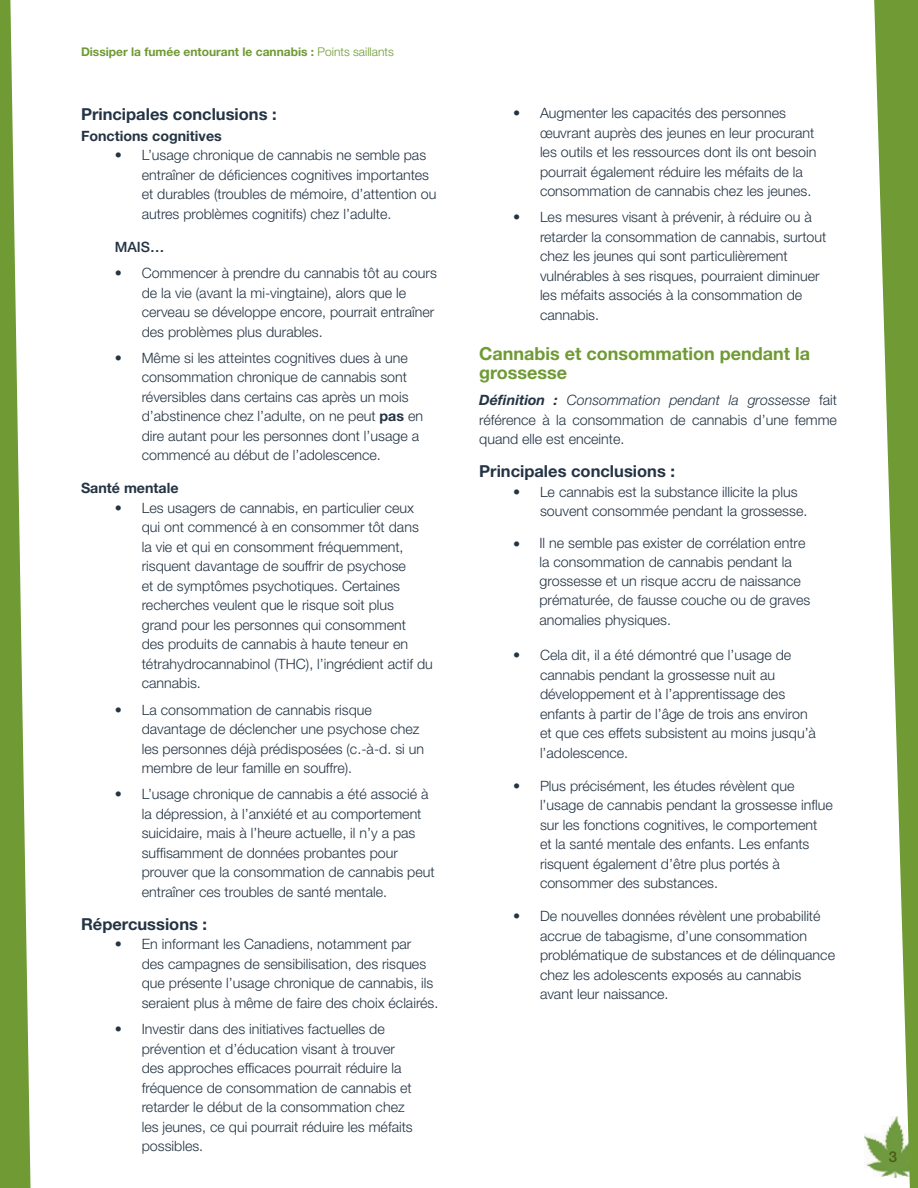
<style>
.page{position:relative;width:918px;height:1188px;background:#fff}
.page>*{position:absolute;margin:0;border:0;box-sizing:border-box;transform-origin:0 0}
.Heading_H2{font:700 18px/19.5px "Helvetica Neue LT Std";color:#6f9a34}
.Heading_H3{font:700 16.5px "Helvetica Neue LT Std";color:#243444}
.t1{font:500 15px "Helvetica Neue LT Std";color:#495b13}
.Paragraph_Text{font:300 14.25px/19.5px "Helvetica Neue LT Std";color:#243444}
.Heading_H3-2{font:700 14.25px "Helvetica Neue LT Std";color:#243444}
.Paragraph_Text-2{font:700 14.25px "Helvetica Neue LT Std";color:#243444}
.Bullet_Points{font:500 14.25px "Helvetica Neue LT Std";color:#243444}
.t2{font:700 12px "Helvetica Neue LT Std";color:#6f9a34}
.s1{font-weight:300}
.s2{font-weight:700}
.s3{font-weight:700;font-style:italic}
.s4{font-style:italic}
</style>
<div class="page">
<img style="left:864px;top:1135px;width:8px;height:34px">
<svg style="left:872px;top:0;width:46px;height:1188px;fill:#6f9a34"></svg>
<svg style="left:0;top:0;width:31px;height:1188px"></svg>
<p class="t2" style="left:81px;top:44px;width:314px">Dissiper la fumée entourant le cannabis : <span class="s1">Points saillants</span></p>
<p class="Heading_H3" style="left:81px;top:104px;width:197px">Principales conclusions :</p>
<p class="Heading_H3-2" style="left:81px;top:127px;width:142px">Fonctions cognitives</p>
<p class="Paragraph_Text" style="left:142px;top:145px;width:296px;text-indent:-27px">• L’usage chronique de cannabis ne semble pas entraîner de déficiences cognitives importantes et durables (troubles de mémoire, d’attention ou autres problèmes cognitifs) chez l’adulte.</p>
<p class="Bullet_Points" style="left:115px;top:238px;width:51px">MAIS…</p>
<p class="Paragraph_Text" style="left:142px;top:263px;width:297px;text-indent:-27px">• Commencer à prendre du cannabis tôt au cours de la vie (avant la mi-vingtaine), alors que le cerveau se développe encore, pourrait entraîner des problèmes plus durables.</p>
<p class="Paragraph_Text" style="left:142px;top:348px;width:283px;text-indent:-27px">• Même si les atteintes cognitives dues à une consommation chronique de cannabis sont réversibles dans certains cas après un mois d’abstinence chez l’adulte, on ne peut <span class="s2">pas</span> en dire autant pour les personnes dont l’usage a commencé au début de l’adolescence.</p>
<p class="Paragraph_Text-2" style="left:81px;top:479px;width:99px">Santé mentale</p>
<p class="Paragraph_Text" style="left:142px;top:498px;width:293px;text-indent:-27px">• Les usagers de cannabis, en particulier ceux qui ont commencé à en consommer tôt dans<br>la vie et qui en consomment fréquemment, risquent davantage de souffrir de psychose<br>et de symptômes psychotiques. Certaines recherches veulent que le risque soit plus grand pour les personnes qui consomment<br>des produits de cannabis à haute teneur en tétrahydrocannabinol (THC), l’ingrédient actif du cannabis.</p>
<p class="Paragraph_Text" style="left:142px;top:699px;width:284px;text-indent:-27px">• La consommation de cannabis risque davantage de déclencher une psychose chez les personnes déjà prédisposées (c.-à-d. si un membre de leur famille en souffre).</p>
<p class="Paragraph_Text" style="left:142px;top:784px;width:294px;text-indent:-27px">• L’usage chronique de cannabis a été associé à la dépression, à l’anxiété et au comportement suicidaire, mais à l’heure actuelle, il n’y a pas suffisamment de données probantes pour prouver que la consommation de cannabis peut entraîner ces troubles de santé mentale.</p>
<p class="Heading_H3" style="left:81px;top:914px;width:128px">Répercussions :</p>
<p class="Paragraph_Text" style="left:142px;top:934px;width:298px;text-indent:-27px">• En informant les Canadiens, notamment par<br>des campagnes de sensibilisation, des risques que présente l’usage chronique de cannabis, ils seraient plus à même de faire des choix éclairés.</p>
<p class="Paragraph_Text" style="left:142px;top:1019px;width:273px;text-indent:-27px">• Investir dans des initiatives factuelles de prévention et d’éducation visant à trouver des approches efficaces pourrait réduire la fréquence de consommation de cannabis et retarder le début de la consommation chez les jeunes, ce qui pourrait réduire les méfaits possibles.</p>
<p class="Paragraph_Text" style="left:540px;top:103px;width:278px;text-indent:-27px">• Augmenter les capacités des personnes œuvrant auprès des jeunes en leur procurant les outils et les ressources dont ils ont besoin pourrait également réduire les méfaits de la consommation de cannabis chez les jeunes.</p>
<p class="Paragraph_Text" style="left:540px;top:207px;width:288px;text-indent:-27px">• Les mesures visant à prévenir, à réduire ou à retarder la consommation de cannabis, surtout chez les jeunes qui sont particulièrement vulnérables à ses risques, pourraient diminuer les méfaits associés à la consommation de cannabis.</p>
<p class="Heading_H2" style="left:479px;top:343px;width:332px">Cannabis et consommation pendant la grossesse</p>
<p class="Paragraph_Text" style="left:479px;top:390px;width:359px;text-align:justify"><span class="s3">Définition :</span> <span class="s4">Consommation pendant la grossesse</span> fait référence à la consommation de cannabis d’une femme quand elle est enceinte.</p>
<p class="Heading_H3" style="left:479px;top:461px;width:197px">Principales conclusions :</p>
<p class="Paragraph_Text" style="left:540px;top:482px;width:269px;text-indent:-27px">• Le cannabis est la substance illicite la plus souvent consommée pendant la grossesse.</p>
<p class="Paragraph_Text" style="left:539px;top:533px;width:272px;text-indent:-26px">• Il ne semble pas exister de corrélation entre la consommation de cannabis pendant la grossesse et un risque accru de naissance prématurée, de fausse couche ou de graves anomalies physiques.</p>
<p class="Paragraph_Text" style="left:540px;top:645px;width:278px;text-indent:-27px">• Cela dit, il a été démontré que l’usage de cannabis pendant la grossesse nuit au développement et à l’apprentissage des enfants à partir de l’âge de trois ans environ et que ces effets subsistent au moins jusqu’à l’adolescence.</p>
<p class="Paragraph_Text" style="left:540px;top:776px;width:294px;text-indent:-27px">• Plus précisément, les études révèlent que l’usage de cannabis pendant la grossesse influe sur les fonctions cognitives, le comportement<br>et la santé mentale des enfants. Les enfants risquent également d’être plus portés à consommer des substances.</p>
<p class="Paragraph_Text" style="left:540px;top:906px;width:297px;text-indent:-27px">• De nouvelles données révèlent une probabilité accrue de tabagisme, d’une consommation problématique de substances et de délinquance chez les adolescents exposés au cannabis avant leur naissance.</p>
<p class="t1" style="left:889px;top:1148px;width:10px">3</p>
</div>
